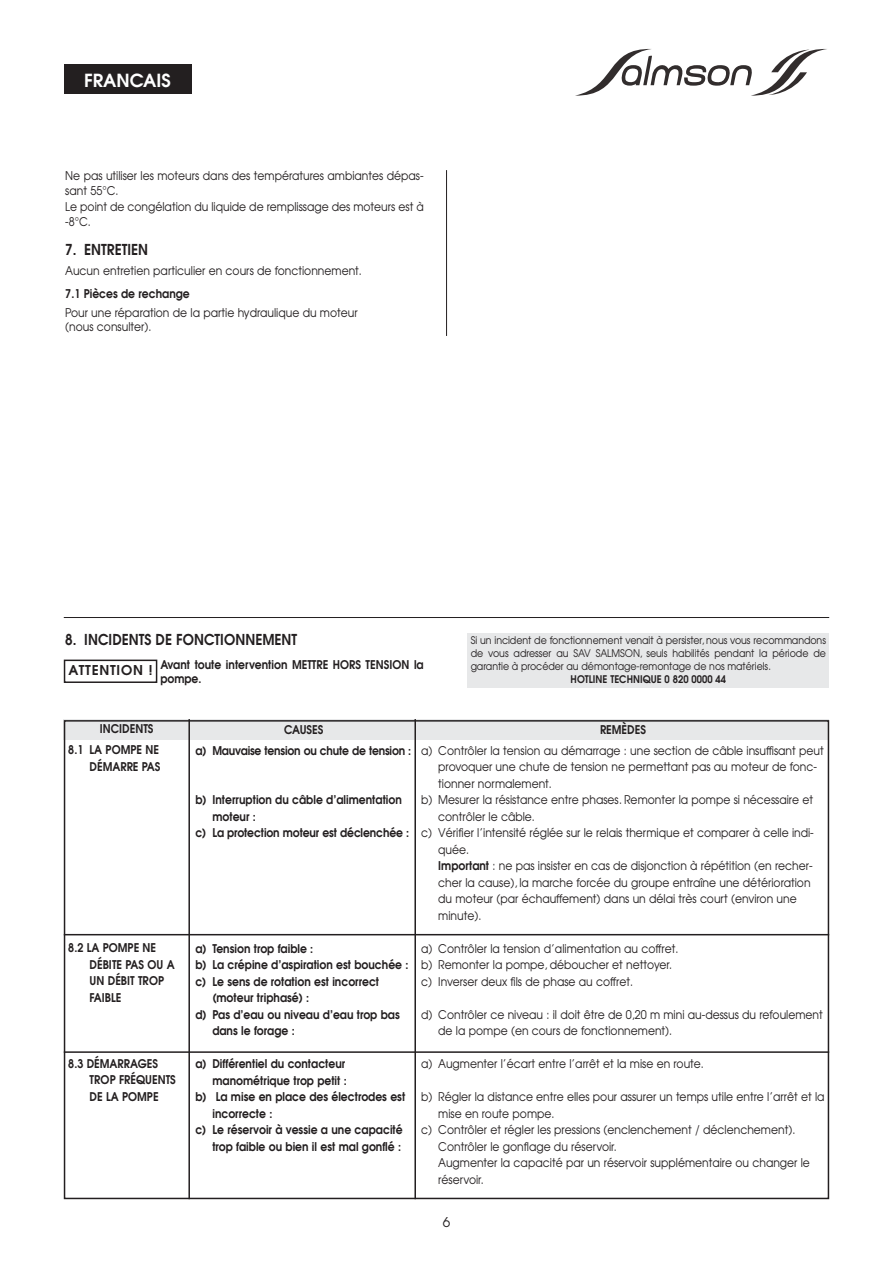
<style>
.page{position:relative;width:893px;height:1263px;background:#fff}
.page>*{position:absolute;margin:0;border:0;box-sizing:border-box;transform-origin:0 0}
.t1{font:600 18px "Avant Garde";color:#fff}
.t2{font:600 15px "Avant Garde";color:#231f20;scale:.9 1}
.t3{font:600 13.5px "Avant Garde";letter-spacing:.055em;color:#231f20}
.t4{font:13.5px "Avant Garde";color:#231f20}
.t5{font:12px/14.4px "Avant Garde";color:#231f20;scale:.9 1}
.t6{font:600 12px/16.5px "Avant Garde";color:#231f20;scale:.9 1}
.t7{font:10.5px/13px "Avant Garde";letter-spacing:-.005em;color:#231f20;text-align:justify;scale:.9 1}
.t8{font:600 10.5px "Avant Garde";color:#231f20;scale:.9 1}
.s1{font-weight:600}
</style>
<div class="page">
<div style="left:64px;top:64px;width:127px;height:30px;background:#231f20"></div>
<div style="left:64px;top:719px;width:765px;height:21px;background:#e7e8e9"></div>
<hr style="left:446px;top:170px;width:1px;height:166px;background:#231f20">
<div style="left:64px;top:660px;width:93px;height:23px;border:2px solid #231f20"></div>
<hr style="left:188px;top:719px;width:2px;height:480px;background:#231f20">
<hr style="left:414px;top:719px;width:2px;height:480px;background:#231f20">
<hr style="left:64px;top:934px;width:765px;height:1px;background:#231f20">
<hr style="left:64px;top:1051px;width:765px;height:2px;background:#231f20">
<hr style="left:64px;top:617px;width:765px;height:1px;background:#231f20">
<div style="left:64px;top:720px;width:765px;height:479px;border:2px solid #231f20"></div>
<div style="left:468px;top:633px;width:361px;height:55px;background:#e7e8e9"></div>
<svg style="left:575px;top:49px;width:252px;height:47px"></svg>
<h1 class="t1" style="left:84px;top:71px;width:88px">FRANCAIS</h1>
<p class="t5" style="left:65px;top:169px;width:400px">Ne pas utiliser les moteurs dans des températures ambiantes dépas&shy;sant 55°C.</p>
<p class="t5" style="left:65px;top:200px;width:400px">Le point de congélation du liquide de remplissage des moteurs est à -8°C.</p>
<p class="t2" style="left:65px;top:241px;width:94px">7. ENTRETIEN</p>
<p class="t5" style="left:65px;top:264px;width:331px">Aucun entretien particulier en cours de fonctionnement.</p>
<p class="t6" style="left:65px;top:286px;width:140px">7.1 Pièces de rechange</p>
<p class="t5" style="left:65px;top:305px;width:326px">Pour une réparation de la partie hydraulique du moteur (nous consulter).</p>
<p class="t2" style="left:65px;top:630px;width:259px">8. INCIDENTS DE FONCTIONNEMENT</p>
<p class="t6" style="left:160px;top:657px;width:294px;line-height:14.4px">Avant toute intervention METTRE HORS TENSION la pompe.</p>
<p class="t3" style="left:68px;top:662px;width:86px">ATTENTION !</p>
<p class="t7" style="left:471px;top:633px;width:396px">Si un incident de fonctionnement venait à persister, nous vous recommandons de vous adresser au SAV SALMSON, seuls habilités pendant la période de garantie à procéder au démontage-remontage de nos matériels.</p>
<p class="t8" style="left:571px;top:673px;width:174px">HOTLINE TECHNIQUE 0 820 0000 44</p>
<p class="t6" style="left:68px;top:719px;width:102px;line-height:20.7px;text-indent:31px">INCIDENTS<br>8.1 LA POMPE NE</p>
<p class="t6" style="left:90px;top:758px;width:80px">DÉMARRE PAS</p>
<p class="t6" style="left:90px;top:940px;width:96px;text-indent:-21px">8.2 LA POMPE NE<br>DÉBITE PAS OU A<br>UN DÉBIT TROP<br>FAIBLE</p>
<p class="t6" style="left:90px;top:1055px;width:97px;text-indent:-21px">8.3 DÉMARRAGES<br>TROP FRÉQUENTS<br>DE LA POMPE</p>
<p class="t6" style="left:195px;top:719px;width:241px;line-height:20.7px;text-align:center">CAUSES<br>a) Mauvaise tension ou chute de tension :</p>
<p class="t6" style="left:195px;top:792px;width:231px">b) Interruption du câble d’alimentation</p>
<p class="t6" style="left:212px;top:808px;width:50px">moteur :</p>
<p class="t6" style="left:195px;top:825px;width:239px">c) La protection moteur est déclenchée :</p>
<p class="t6" style="left:195px;top:940px;width:133px">a) Tension trop faible :</p>
<p class="t6" style="left:195px;top:957px;width:238px">b) La crépine d’aspiration est bouchée :</p>
<p class="t6" style="left:195px;top:973px;width:206px">c) Le sens de rotation est incorrect</p>
<p class="t6" style="left:212px;top:990px;width:109px">(moteur triphasé) :</p>
<p class="t6" style="left:195px;top:1006px;width:229px">d) Pas d’eau ou niveau d’eau trop bas</p>
<p class="t6" style="left:212px;top:1023px;width:93px">dans le forage :</p>
<p class="t6" style="left:195px;top:1056px;width:168px">a) Différentiel du contacteur</p>
<p class="t6" style="left:212px;top:1072px;width:151px">manométrique trop petit :</p>
<p class="t6" style="left:195px;top:1089px;width:235px">b) La mise en place des électrodes est</p>
<p class="t6" style="left:212px;top:1105px;width:68px">incorrecte :</p>
<p class="t6" style="left:195px;top:1122px;width:232px">c) Le réservoir à vessie a une capacité</p>
<p class="t6" style="left:212px;top:1138px;width:211px">trop faible ou bien il est mal gonflé :</p>
<p class="t6" style="left:600px;top:721px;width:53px">REMÈDES</p>
<p class="t5" style="left:421px;top:743px;width:449px">a) Contrôler la tension au démarrage : une section de câble insuffisant peut</p>
<p class="t5" style="left:438px;top:760px;width:422px">provoquer une chute de tension ne permettant pas au moteur de fonc-</p>
<p class="t5" style="left:438px;top:776px;width:128px">tionner normalement.</p>
<p class="t5" style="left:421px;top:793px;width:437px">b) Mesurer la résistance entre phases. Remonter la pompe si nécessaire et</p>
<p class="t5" style="left:438px;top:809px;width:109px">contrôler le câble.</p>
<p class="t5" style="left:421px;top:826px;width:438px">c) Vérifier l’intensité réglée sur le relais thermique et comparer à celle indi-</p>
<p class="t5" style="left:438px;top:842px;width:36px">quée.</p>
<p class="t5" style="left:438px;top:859px;width:417px"><span class="s1">Important</span> : ne pas insister en cas de disjonction à répétition (en recher-</p>
<p class="t5" style="left:438px;top:875px;width:415px">cher la cause), la marche forcée du groupe entraîne une détérioration</p>
<p class="t5" style="left:438px;top:892px;width:400px">du moteur (par échauffement) dans un délai très court (environ une</p>
<p class="t5" style="left:438px;top:908px;width:49px">minute).</p>
<p class="t5" style="left:421px;top:940px;width:287px;line-height:16.5px">a) Contrôler la tension d’alimentation au coffret. b) Remonter la pompe, déboucher et nettoyer. c) Inverser deux fils de phase au coffret.</p>
<p class="t5" style="left:438px;top:1006px;width:429px;line-height:16.5px;text-indent:-17px">d) Contrôler ce niveau : il doit être de 0,20 m mini au-dessus du refoulement de la pompe (en cours de fonctionnement).</p>
<p class="t5" style="left:421px;top:1057px;width:316px">a) Augmenter l’écart entre l’arrêt et la mise en route.</p>
<p class="t5" style="left:421px;top:1090px;width:450px">b) Régler la distance entre elles pour assurer un temps utile entre l’arrêt et la</p>
<p class="t5" style="left:438px;top:1106px;width:131px">mise en route pompe.</p>
<p class="t5" style="left:421px;top:1123px;width:417px">c) Contrôler et régler les pressions (enclenchement / déclenchement).</p>
<p class="t5" style="left:438px;top:1139px;width:200px">Contrôler le gonflage du réservoir.</p>
<p class="t5" style="left:438px;top:1156px;width:414px">Augmenter la capacité par un réservoir supplémentaire ou changer le</p>
<p class="t5" style="left:438px;top:1172px;width:52px">réservoir.</p>
<p class="t4" style="left:443px;top:1215px;width:9px">6</p>
</div>
